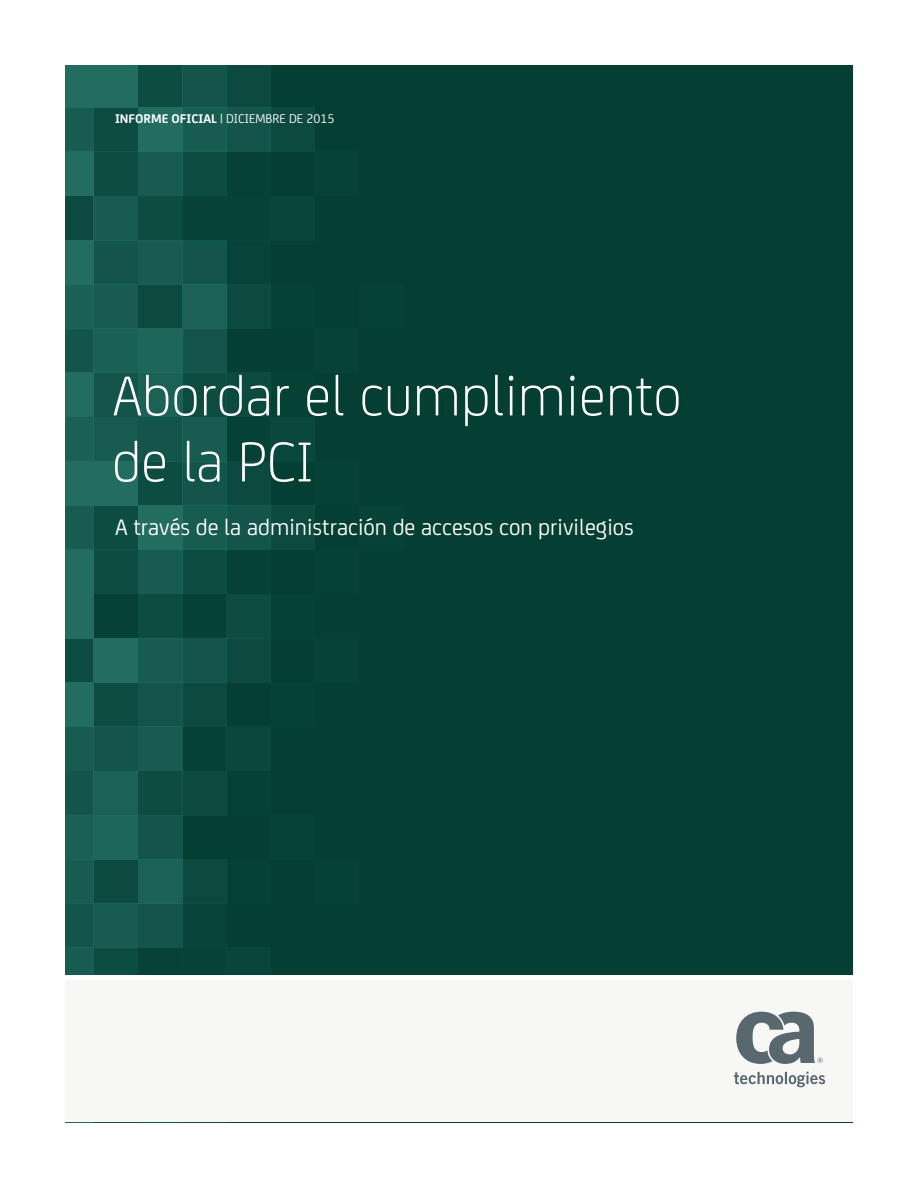
<style>
.page{position:relative;width:918px;height:1188px;background:#fff}
.page>*{position:absolute;margin:0;border:0;box-sizing:border-box;transform-origin:0 0}
.t1{font:300 60px/66px "CA Sans";color:#fff}
.t2{font:24px "CA Sans";color:#fff}
.t3{font:13.5px "CA Sans";color:#fff}
.s1{font-weight:700}
</style>
<div class="page">
<div style="left:65px;top:65px;width:788px;height:1058px;background:#053f34"></div>
<div style="left:182px;top:417px;width:44px;height:44px;background:#185c51"></div>
<div style="left:138px;top:417px;width:44px;height:44px;background:#13554a"></div>
<div style="left:94px;top:417px;width:44px;height:44px;background:#175b50"></div>
<div style="left:65px;top:417px;width:29px;height:44px;background:#1a6055"></div>
<div style="left:226px;top:461px;width:45px;height:45px;background:#0c4a3f"></div>
<div style="left:271px;top:506px;width:44px;height:44px;background:#0c4a3f"></div>
<div style="left:182px;top:461px;width:44px;height:45px;background:#13554a"></div>
<div style="left:138px;top:461px;width:44px;height:45px;background:#0d4c41"></div>
<div style="left:94px;top:461px;width:44px;height:45px;background:#226c60"></div>
<div style="left:65px;top:461px;width:29px;height:45px;background:#226c60"></div>
<div style="left:226px;top:506px;width:45px;height:44px;background:#13554a"></div>
<div style="left:182px;top:506px;width:44px;height:44px;background:#185c51"></div>
<div style="left:138px;top:506px;width:44px;height:44px;background:#226c60"></div>
<div style="left:94px;top:506px;width:44px;height:44px;background:#0d4c41"></div>
<div style="left:65px;top:506px;width:29px;height:44px;background:#185c51"></div>
<div style="left:182px;top:550px;width:44px;height:44px;background:#0d4c41"></div>
<div style="left:138px;top:550px;width:44px;height:44px;background:#185c51"></div>
<div style="left:94px;top:550px;width:44px;height:44px;background:#0d4c41"></div>
<div style="left:65px;top:550px;width:29px;height:44px;background:#226c60"></div>
<div style="left:226px;top:65px;width:45px;height:42px;background:#0c4a3f"></div>
<div style="left:271px;top:107px;width:44px;height:45px;background:#0c4a3f"></div>
<div style="left:182px;top:65px;width:44px;height:42px;background:#13554a"></div>
<div style="left:138px;top:65px;width:44px;height:42px;background:#0d4c41"></div>
<div style="left:94px;top:65px;width:44px;height:42px;background:#226c60"></div>
<div style="left:65px;top:65px;width:29px;height:42px;background:#226c60"></div>
<div style="left:226px;top:107px;width:45px;height:45px;background:#13554a"></div>
<div style="left:182px;top:107px;width:44px;height:45px;background:#185c51"></div>
<div style="left:138px;top:107px;width:44px;height:45px;background:#226c60"></div>
<div style="left:94px;top:107px;width:44px;height:45px;background:#0d4c41"></div>
<div style="left:65px;top:107px;width:29px;height:45px;background:#185c51"></div>
<div style="left:182px;top:152px;width:44px;height:44px;background:#0d4c41"></div>
<div style="left:138px;top:152px;width:44px;height:44px;background:#185c51"></div>
<div style="left:94px;top:152px;width:44px;height:44px;background:#0d4c41"></div>
<div style="left:65px;top:152px;width:29px;height:44px;background:#226c60"></div>
<div style="left:226px;top:594px;width:45px;height:44px;background:#0d4c41"></div>
<div style="left:271px;top:417px;width:44px;height:44px;background:#0a473c"></div>
<div style="left:138px;top:594px;width:44px;height:44px;background:#0d4c41"></div>
<div style="left:65px;top:594px;width:29px;height:44px;background:#226c60"></div>
<div style="left:138px;top:196px;width:44px;height:44px;background:#0d4c41"></div>
<div style="left:94px;top:196px;width:44px;height:44px;background:#185c51"></div>
<div style="left:65px;top:196px;width:29px;height:44px;background:#0c4a3f"></div>
<div style="left:226px;top:240px;width:45px;height:44px;background:#074338"></div>
<div style="left:182px;top:240px;width:44px;height:44px;background:#13554a"></div>
<div style="left:271px;top:196px;width:44px;height:44px;background:#09453a"></div>
<div style="left:138px;top:240px;width:44px;height:44px;background:#185c51"></div>
<div style="left:94px;top:240px;width:44px;height:44px;background:#13554a"></div>
<div style="left:65px;top:240px;width:29px;height:44px;background:#226c60"></div>
<div style="left:226px;top:284px;width:45px;height:45px;background:#0c4a3f"></div>
<div style="left:182px;top:284px;width:44px;height:45px;background:#1b6155"></div>
<div style="left:138px;top:284px;width:44px;height:45px;background:#0c4a3f"></div>
<div style="left:94px;top:284px;width:44px;height:45px;background:#185c51"></div>
<div style="left:65px;top:284px;width:29px;height:45px;background:#1a6055"></div>
<div style="left:182px;top:329px;width:44px;height:44px;background:#13554a"></div>
<div style="left:138px;top:329px;width:44px;height:44px;background:#1e665a"></div>
<div style="left:94px;top:329px;width:44px;height:44px;background:#1a6055"></div>
<div style="left:65px;top:329px;width:29px;height:44px;background:#13554a"></div>
<div style="left:226px;top:373px;width:45px;height:44px;background:#0c4a3f"></div>
<div style="left:182px;top:373px;width:44px;height:44px;background:#0d4c41"></div>
<div style="left:138px;top:373px;width:44px;height:44px;background:#1b6155"></div>
<div style="left:94px;top:373px;width:44px;height:44px;background:#13554a"></div>
<div style="left:65px;top:373px;width:29px;height:44px;background:#226c60"></div>
<div style="left:138px;top:727px;width:44px;height:44px;background:#185c51"></div>
<div style="left:94px;top:727px;width:44px;height:44px;background:#13554a"></div>
<div style="left:65px;top:727px;width:29px;height:44px;background:#175b50"></div>
<div style="left:182px;top:682px;width:44px;height:45px;background:#0c4a3f"></div>
<div style="left:226px;top:638px;width:45px;height:44px;background:#0c4a3f"></div>
<div style="left:138px;top:682px;width:44px;height:45px;background:#13554a"></div>
<div style="left:94px;top:682px;width:44px;height:45px;background:#0d4c41"></div>
<div style="left:65px;top:682px;width:29px;height:45px;background:#226c60"></div>
<div style="left:182px;top:638px;width:44px;height:44px;background:#13554a"></div>
<div style="left:138px;top:638px;width:44px;height:44px;background:#185c51"></div>
<div style="left:94px;top:638px;width:44px;height:44px;background:#226c60"></div>
<div style="left:65px;top:638px;width:29px;height:44px;background:#0d4c41"></div>
<div style="left:182px;top:1081px;width:44px;height:42px;background:#0c4a3f"></div>
<div style="left:138px;top:1081px;width:44px;height:42px;background:#13554a"></div>
<div style="left:94px;top:1081px;width:44px;height:42px;background:#0d4c41"></div>
<div style="left:65px;top:1081px;width:29px;height:42px;background:#226c60"></div>
<div style="left:226px;top:727px;width:45px;height:44px;background:#0a473c"></div>
<div style="left:94px;top:948px;width:44px;height:44px;background:#0d4c41"></div>
<div style="left:65px;top:948px;width:29px;height:44px;background:#185c51"></div>
<div style="left:182px;top:904px;width:44px;height:44px;background:#074338"></div>
<div style="left:138px;top:904px;width:44px;height:44px;background:#13554a"></div>
<div style="left:226px;top:948px;width:45px;height:44px;background:#09453a"></div>
<div style="left:94px;top:904px;width:44px;height:44px;background:#185c51"></div>
<div style="left:65px;top:904px;width:29px;height:44px;background:#13554a"></div>
<div style="left:182px;top:859px;width:44px;height:45px;background:#0c4a3f"></div>
<div style="left:138px;top:859px;width:44px;height:45px;background:#1b6155"></div>
<div style="left:94px;top:859px;width:44px;height:45px;background:#0c4a3f"></div>
<div style="left:65px;top:859px;width:29px;height:45px;background:#185c51"></div>
<div style="left:138px;top:815px;width:44px;height:44px;background:#13554a"></div>
<div style="left:94px;top:815px;width:44px;height:44px;background:#1e665a"></div>
<div style="left:65px;top:815px;width:29px;height:44px;background:#1a6055"></div>
<div style="left:182px;top:771px;width:44px;height:44px;background:#0c4a3f"></div>
<div style="left:138px;top:771px;width:44px;height:44px;background:#0d4c41"></div>
<div style="left:94px;top:771px;width:44px;height:44px;background:#1b6155"></div>
<div style="left:65px;top:771px;width:29px;height:44px;background:#13554a"></div>
<div style="left:65px;top:980px;width:788px;height:142px;background:#f7f7f6"></div>
<svg style="left:734px;top:1072px;width:91px;height:15px"></svg>
<svg style="left:736px;top:1012px;width:87px;height:52px"></svg>
<div style="left:64px;top:975px;width:790px;height:5px;background:#fff"></div>
<p class="t3" style="left:115px;top:109px;width:221px"><span class="s1">INFORME OFICIAL</span> | Diciembre de 2015</p>
<h1 class="t1" style="left:112px;top:359px;width:571px">Abordar el cumplimiento de la PCI</h1>
<p class="t2" style="left:115px;top:510px;width:520px">A través de la administración de accesos con privilegios</p>
</div>
